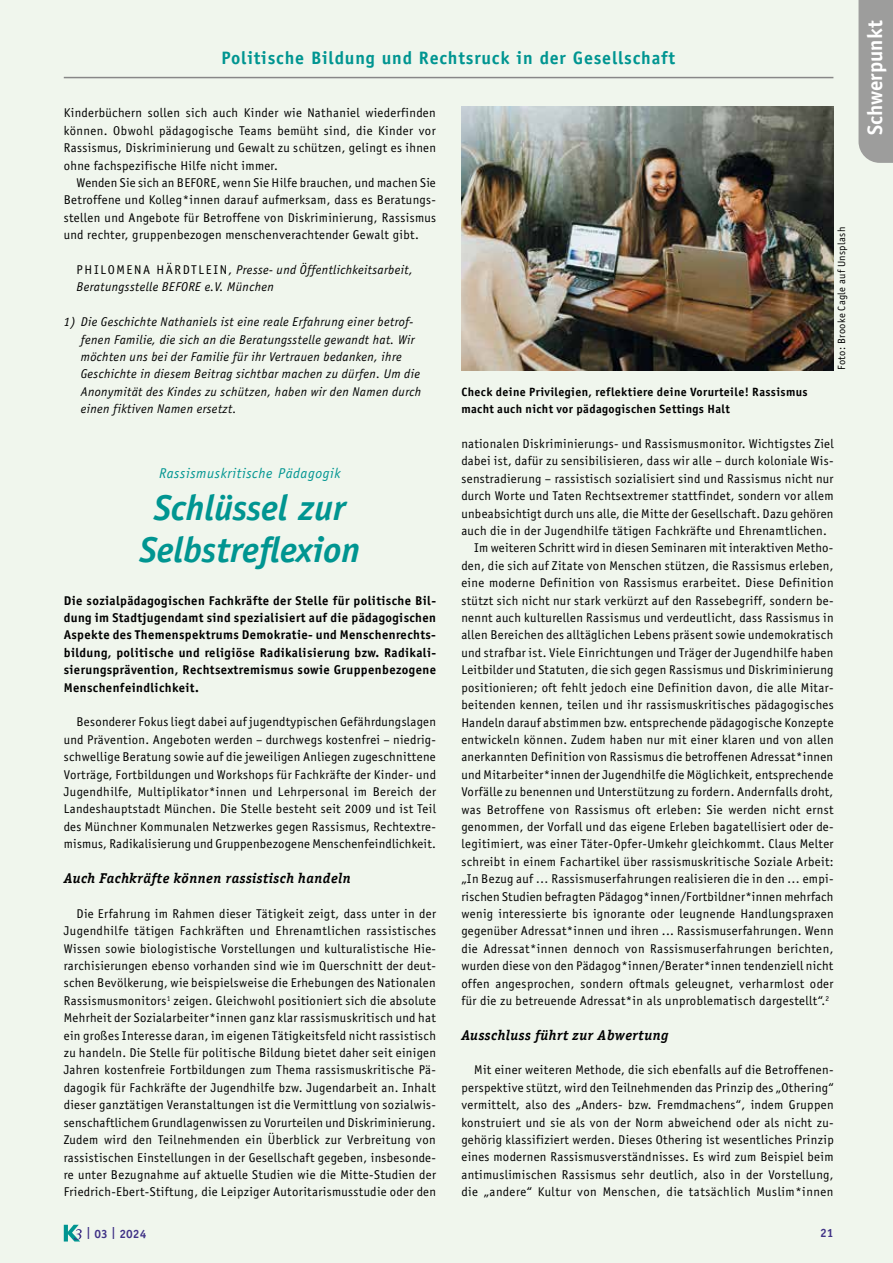
<style>
.page{position:relative;width:893px;height:1263px;background:#f0f6ed}
.page>*{position:absolute;margin:0;border:0;box-sizing:border-box;transform-origin:0 0}
.t1{font:italic 700 36px/42px "ITC Officina Sans";color:#009591;text-align:center}
.t2{font:700 21px "ITC Officina Sans";color:#fff}
.t3{font:700 18px "ITC Officina Sans";letter-spacing:.045em;color:#009591}
.t4{font:italic 700 14.25px "Officina Serif";letter-spacing:.03em;color:#000}
.t5{font:italic 14.25px "ITC Officina Sans";letter-spacing:.045em;color:#009591}
.t6{font:12.75px/17.4px "ITC Officina Sans";letter-spacing:.03em;color:#000;text-align:justify}
.t7{font:italic 12.75px/17.4px "ITC Officina Sans";letter-spacing:.03em;color:#000}
.t8{font:700 12.75px/17.4px "ITC Officina Sans";letter-spacing:.03em;color:#000;text-align:justify}
.t9{font:700 12px/17.4px "ITC Officina Sans";letter-spacing:.03em;color:#000}
.t10{font:700 12px "ITC Officina Sans";color:#413387}
.t11{font:10.5px "ITC Officina Sans";letter-spacing:.03em;color:#000}
.s1{font-style:normal}
</style>
<div class="page">
<svg style="left:64px;top:1225px;width:18px;height:16px"></svg>
<hr style="left:64px;top:77px;width:769px;height:1px;background:#878787">
<div style="left:858px;top:0;width:35px;height:163px;background:#9d9d9c"></div>
<img style="left:461px;top:106px;width:372px;height:264px">
<h3 class="t3" style="left:222px;top:47px;width:455px">Politische Bildung und Rechtsruck in der Gesellschaft</h3>
<p class="t6" style="left:64px;top:104px;width:374px">Kinderbüchern sollen sich auch Kinder wie Nathaniel wiederfinden können. Obwohl pädagogische Teams bemüht sind, die Kinder vor Rassismus, Diskriminierung und Gewalt zu schützen, gelingt es ihnen ohne fachspezifische Hilfe nicht immer.</p>
<p class="t6" style="left:64px;top:174px;width:374px;text-indent:13px">Wenden Sie sich an BEFORE, wenn Sie Hilfe brauchen, und machen Sie Betroffene und Kolleg*innen darauf aufmerksam, dass es Beratungs&shy;stellen und Angebote für Betroffene von Diskriminierung, Rassismus und rechter, gruppenbezogen menschenverachtender Gewalt gibt.</p>
<p class="t7" style="left:77px;top:261px;width:338px"><span class="s1">PHILOMENA HÄRDTLEIN</span>, Presse- und Öffentlichkeitsarbeit,<br>Beratungsstelle BEFORE e.V. München</p>
<p class="t7" style="left:81px;top:313px;width:342px;text-indent:-17px">1) Die Geschichte Nathaniels ist eine reale Erfahrung einer betrof&shy;fenen Familie, die sich an die Beratungsstelle gewandt hat. Wir möchten uns bei der Familie für ihr Vertrauen bedanken, ihre Geschichte in diesem Beitrag sichtbar machen zu dürfen. Um die Anonymität des Kindes zu schützen, haben wir den Namen durch einen fiktiven Namen ersetzt.</p>
<p class="t9" style="left:461px;top:383px;width:348px">Check deine Privilegien, reflektiere deine Vorurteile! Rassismus macht auch nicht vor pädagogischen Settings Halt</p>
<p class="t11" style="left:836px;top:370px;width:145px;rotate:-90deg">Foto: Brooke Cagle auf Unsplash</p>
<p class="t5" style="left:159px;top:465px;width:183px">Rassismuskritische Pädagogik</p>
<h1 class="t1" style="left:139px;top:487px;width:222px">Schlüssel zur<br>Selbstreflexion</h1>
<p class="t8" style="left:64px;top:591px;width:374px">Die sozialpädagogischen Fachkräfte der Stelle für politische Bil&shy;dung im Stadtjugendamt sind spezialisiert auf die pädagogischen Aspekte des Themenspektrums Demokratie- und Menschenrechts&shy;bildung, politische und religiöse Radikalisierung bzw. Radikali&shy;sierungsprävention, Rechtsextremismus sowie Gruppenbezogene Menschenfeindlichkeit.</p>
<p class="t6" style="left:64px;top:713px;width:374px;text-indent:13px">Besonderer Fokus liegt dabei auf jugendtypischen Gefährdungslagen und Prävention. Angeboten werden – durchwegs kostenfrei – niedrig&shy;schwellige Beratung sowie auf die jeweiligen Anliegen zugeschnittene Vorträge, Fortbildungen und Workshops für Fachkräfte der Kinder- und Jugendhilfe, Multiplikator*innen und Lehrpersonal im Bereich der Landeshauptstadt München. Die Stelle besteht seit 2009 und ist Teil des Münchner Kommunalen Netzwerkes gegen Rassismus, Rechtextre&shy;mismus, Radikalisierung und Gruppenbezogene Menschenfeindlichkeit.</p>
<p class="t4" style="left:64px;top:870px;width:289px">Auch Fachkräfte können rassistisch handeln</p>
<p class="t6" style="left:64px;top:905px;width:374px;text-indent:13px">Die Erfahrung im Rahmen dieser Tätigkeit zeigt, dass unter in der Jugendhilfe tätigen Fachkräften und Ehrenamtlichen rassistisches Wissen sowie biologistische Vorstellungen und kulturalistische Hie&shy;rarchisierungen ebenso vorhanden sind wie im Querschnitt der deut&shy;schen Bevölkerung, wie beispielsweise die Erhebungen des Nationalen Rassismusmonitors<sup>1</sup> zeigen. Gleichwohl positioniert sich die absolute Mehrheit der Sozialarbeiter*innen ganz klar rassismuskritisch und hat ein großes Interesse daran, im eigenen Tätigkeitsfeld nicht rassistisch zu handeln. Die Stelle für politische Bildung bietet daher seit einigen Jahren kostenfreie Fortbildungen zum Thema rassismuskritische Pä&shy;dagogik für Fachkräfte der Jugendhilfe bzw. Jugendarbeit an. Inhalt dieser ganztätigen Veranstaltungen ist die Vermittlung von sozialwis&shy;senschaftlichem Grundlagenwissen zu Vorurteilen und Diskriminierung.<br>Zudem wird den Teilnehmenden ein Überblick zur Verbreitung von rassistischen Einstellungen in der Gesellschaft gegeben, insbesonde&shy;re unter Bezugnahme auf aktuelle Studien wie die Mitte-Studien der Friedrich-Ebert-Stiftung, die Leipziger Autoritarismusstudie oder den</p>
<p class="t6" style="left:461px;top:435px;width:374px">nationalen Diskriminierungs- und Rassismusmonitor. Wichtigstes Ziel</p>
<p class="t6" style="left:461px;top:452px;width:374px">dabei ist, dafür zu sensibilisieren, dass wir alle – durch koloniale Wis-</p>
<p class="t6" style="left:461px;top:470px;width:374px">senstradierung – rassistisch sozialisiert sind und Rassismus nicht nur</p>
<p class="t6" style="left:461px;top:487px;width:374px">durch Worte und Taten Rechtsextremer stattfindet, sondern vor allem</p>
<p class="t6" style="left:461px;top:505px;width:374px">unbeabsichtigt durch uns alle, die Mitte der Gesellschaft. Dazu gehören</p>
<p class="t6" style="left:461px;top:522px;width:367px">auch die in der Jugendhilfe tätigen Fachkräfte und Ehrenamtlichen.</p>
<p class="t6" style="left:474px;top:539px;width:361px">Im weiteren Schritt wird in diesen Seminaren mit interaktiven Metho-</p>
<p class="t6" style="left:461px;top:557px;width:374px">den, die sich auf Zitate von Menschen stützen, die Rassismus erleben,</p>
<p class="t6" style="left:461px;top:574px;width:374px">eine moderne Definition von Rassismus erarbeitet. Diese Definition</p>
<p class="t6" style="left:461px;top:592px;width:374px">stützt sich nicht nur stark verkürzt auf den Rassebegriff, sondern be-</p>
<p class="t6" style="left:461px;top:609px;width:374px">nennt auch kulturellen Rassismus und verdeutlicht, dass Rassismus in</p>
<p class="t6" style="left:461px;top:626px;width:373px">allen Bereichen des alltäglichen Lebens präsent sowie undemokratisch</p>
<p class="t6" style="left:461px;top:644px;width:374px">und strafbar ist. Viele Einrichtungen und Träger der Jugendhilfe haben</p>
<p class="t6" style="left:461px;top:661px;width:374px">Leitbilder und Statuten, die sich gegen Rassismus und Diskriminierung</p>
<p class="t6" style="left:461px;top:679px;width:374px">positionieren; oft fehlt jedoch eine Definition davon, die alle Mitar-</p>
<p class="t6" style="left:461px;top:696px;width:374px">beitenden kennen, teilen und ihr rassismuskritisches pädagogisches</p>
<p class="t6" style="left:461px;top:713px;width:374px">Handeln darauf abstimmen bzw. entsprechende pädagogische Konzepte</p>
<p class="t6" style="left:461px;top:731px;width:374px">entwickeln können. Zudem haben nur mit einer klaren und von allen</p>
<p class="t6" style="left:461px;top:748px;width:373px">anerkannten Definition von Rassismus die betroffenen Adressat*innen</p>
<p class="t6" style="left:461px;top:766px;width:373px">und Mitarbeiter*innen der Jugendhilfe die Möglichkeit, entsprechende</p>
<p class="t6" style="left:461px;top:783px;width:374px">Vorfälle zu benennen und Unterstützung zu fordern. Andernfalls droht,</p>
<p class="t6" style="left:461px;top:800px;width:374px">was Betroffene von Rassismus oft erleben: Sie werden nicht ernst</p>
<p class="t6" style="left:461px;top:818px;width:374px">genommen, der Vorfall und das eigene Erleben bagatellisiert oder de-</p>
<p class="t6" style="left:461px;top:835px;width:374px">legitimiert, was einer Täter-Opfer-Umkehr gleichkommt. Claus Melter</p>
<p class="t6" style="left:461px;top:853px;width:374px">schreibt in einem Fachartikel über rassismuskritische Soziale Arbeit:</p>
<p class="t6" style="left:461px;top:870px;width:374px">„In Bezug auf … Rassismuserfahrungen realisieren die in den … empi-</p>
<p class="t6" style="left:461px;top:887px;width:374px">rischen Studien befragten Pädagog*innen/Fortbildner*innen mehrfach</p>
<p class="t6" style="left:461px;top:905px;width:374px">wenig interessierte bis ignorante oder leugnende Handlungspraxen</p>
<p class="t6" style="left:461px;top:922px;width:374px">gegenüber Adressat*innen und ihren ... Rassismuserfahrungen. Wenn</p>
<p class="t6" style="left:461px;top:940px;width:374px">die Adressat*innen dennoch von Rassismuserfahrungen berichten,</p>
<p class="t6" style="left:461px;top:957px;width:374px">wurden diese von den Pädagog*innen/Berater*innen tendenziell nicht</p>
<p class="t6" style="left:461px;top:974px;width:374px">offen angesprochen, sondern oftmals geleugnet, verharmlost oder</p>
<p class="t6" style="left:461px;top:992px;width:369px">für die zu betreuende Adressat*in als unproblematisch dargestellt“.<sup>2</sup></p>
<p class="t4" style="left:461px;top:1026px;width:209px">Ausschluss führt zur Abwertung</p>
<p class="t6" style="left:461px;top:1061px;width:374px;text-indent:13px">Mit einer weiteren Methode, die sich ebenfalls auf die Betroffenen&shy;perspektive stützt, wird den Teilnehmenden das Prinzip des „Othering“ vermittelt, also des „Anders- bzw. Fremdmachens“, indem Gruppen konstruiert und sie als von der Norm abweichend oder als nicht zu&shy;gehörig klassifiziert werden. Dieses Othering ist wesentliches Prinzip eines modernen Rassismusverständnisses. Es wird zum Beispiel beim antimuslimischen Rassismus sehr deutlich, also in der Vorstellung, die „andere“ Kultur von Menschen, die tatsächlich Muslim*innen</p>
<p class="t10" style="left:86px;top:1226px;width:62px">| 03 | 2024</p>
<p class="t10" style="left:820px;top:1225px;width:15px">21</p>
<h2 class="t2" style="left:862px;top:135px;width:116px;rotate:-90deg">Schwerpunkt</h2>
</div>
